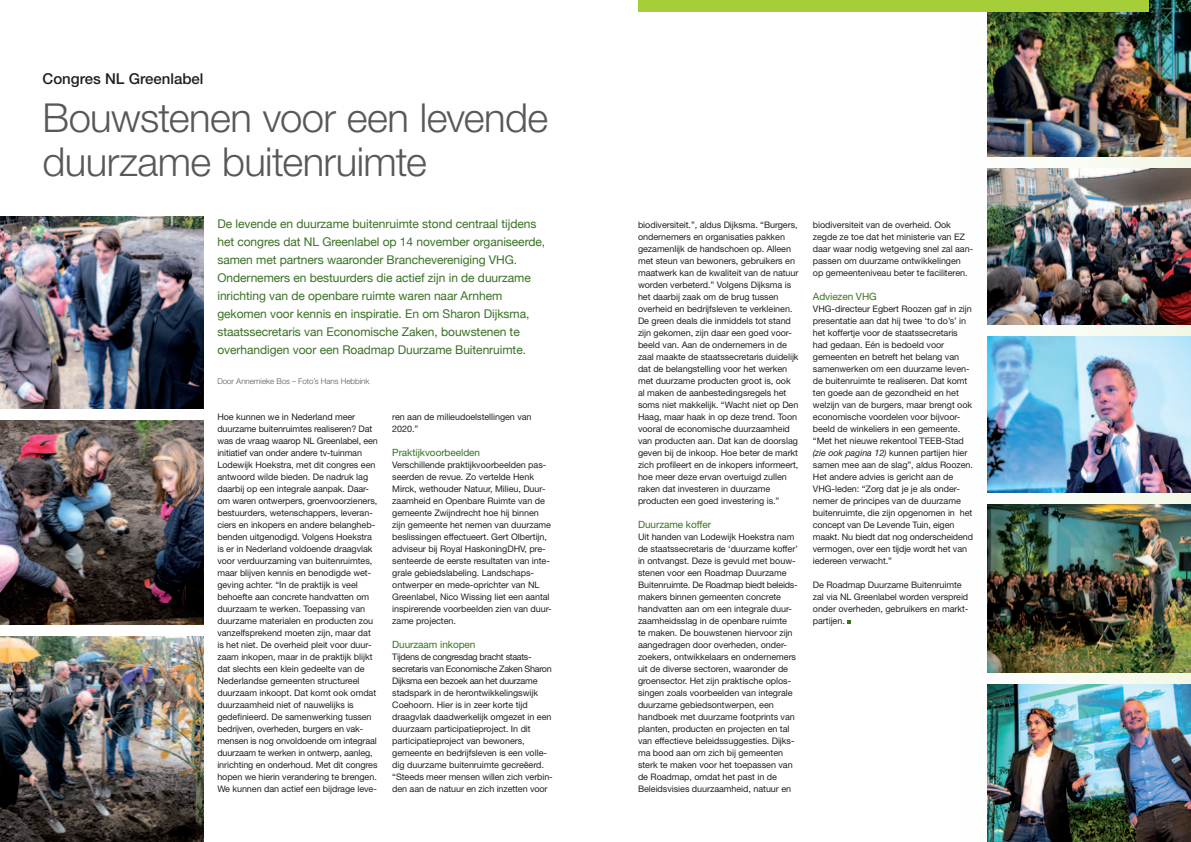
<style>
.page{position:relative;width:1191px;height:842px;background:#fff}
.page>*{position:absolute;margin:0;border:0;box-sizing:border-box;transform-origin:0 0}
.t1{font:300 40px/44px "Helvetica Neue LT Std";letter-spacing:-.015em;color:#57585a}
.t2{font:500 15px "Helvetica Neue LT Std";color:#231f20}
.t3{font:12px/18px "Helvetica Neue";letter-spacing:-.005em;color:#397123}
.t4{font:10px "Helvetica Neue LT Std";letter-spacing:-.005em;color:#397123}
.t5{font:9px/12px "Helvetica Neue LT Std";letter-spacing:-.005em;color:#231f20}
.t6{font:9px "Helvetica Neue LT Std";color:#57585a}
.t7{font:300 8px "Helvetica Neue LT Std";letter-spacing:-.005em;color:#57585a}
.s1{font-style:italic}
</style>
<div class="page">
<svg style="left:987px;top:156px;width:204px;height:528px"></svg>
<img style="left:0;top:216px;width:203px;height:192px">
<img style="left:0;top:420px;width:203px;height:204px">
<img style="left:0;top:636px;width:203px;height:206px">
<img style="left:987px;top:0;width:204px;height:156px">
<img style="left:987px;top:168px;width:204px;height:156px">
<img style="left:987px;top:336px;width:204px;height:156px">
<img style="left:987px;top:504px;width:204px;height:168px">
<img style="left:987px;top:684px;width:204px;height:158px">
<div style="left:638px;top:0;width:510px;height:12px;background:#a6ce39"></div>
<h2 class="t2" style="left:43px;top:70px;width:162px">Congres NL Greenlabel</h2>
<h1 class="t1" style="left:43px;top:95px;width:507px">Bouwstenen voor een levende duurzame buitenruimte</h1>
<p class="t3" style="left:217px;top:215px;width:329px">De levende en duurzame buitenruimte stond centraal tijdens het congres dat NL Greenlabel op 14 november organiseerde, samen met partners waaronder Branchevereniging VHG.<br>Ondernemers en bestuurders die actief zijn in de duurzame inrichting van de openbare ruimte waren naar Arnhem gekomen voor kennis en inspiratie. En om Sharon Dijksma, staatssecretaris van Economische Zaken, bouwstenen te overhandigen voor een Roadmap Duurzame Buitenruimte.</p>
<p class="t7" style="left:217px;top:376px;width:153px">Door Annemieke Bos – Foto’s Hans Hebbink</p>
<p class="t5" style="left:217px;top:411px;width:162px">Hoe kunnen we in Nederland meer duurzame buitenruimtes realiseren? Dat was de vraag waarop NL Greenlabel, een initiatief van onder andere tv-tuinman Lodewijk Hoekstra, met dit congres een antwoord wilde bieden. De nadruk lag daarbij op een integrale aanpak. Daar&shy;om waren ontwerpers, groenvoorzieners, bestuurders, wetenschappers, leveran&shy;ciers en inkopers en andere belangheb&shy;benden uitgenodigd. Volgens Hoekstra is er in Nederland voldoende draagvlak voor verduurzaming van buitenruimtes, maar blijven kennis en benodigde wet&shy;geving achter. “In de praktijk is veel behoefte aan concrete handvatten om duurzaam te werken. Toepassing van duurzame materialen en producten zou vanzelfsprekend moeten zijn, maar dat is het niet. De overheid pleit voor duur&shy;zaam inkopen, maar in de praktijk blijkt dat slechts een klein gedeelte van de Nederlandse gemeenten structureel duurzaam inkoopt. Dat komt ook omdat duurzaamheid niet of nauwelijks is gedefinieerd. De samenwerking tussen bedrijven, overheden, burgers en vak&shy;mensen is nog onvoldoende om integraal duurzaam te werken in ontwerp, aanleg, inrichting en onderhoud. Met dit congres hopen we hierin verandering te brengen.<br>We kunnen dan actief een bijdrage leve-</p>
<p class="t5" style="left:392px;top:411px;width:141px">ren aan de milieudoelstellingen van<br>2020.”</p>
<p class="t4" style="left:392px;top:446px;width:89px">Praktijkvoorbeelden</p>
<p class="t5" style="left:392px;top:459px;width:161px">Verschillende praktijkvoorbeelden pas&shy;seerden de revue. Zo vertelde Henk Mirck, wethouder Natuur, Milieu, Duur&shy;zaamheid en Openbare Ruimte van de gemeente Zwijndrecht hoe hij binnen zijn gemeente het nemen van duurzame beslissingen effectueert. Gert Olbertijn, adviseur bij Royal HaskoningDHV, pre&shy;senteerde de eerste resultaten van inte&shy;grale gebiedslabeling. Landschaps&shy;ontwerper en mede-oprichter van NL Greenlabel, Nico Wissing liet een aantal inspirerende voorbeelden zien van duur&shy;zame projecten.</p>
<p class="t4" style="left:392px;top:638px;width:85px">Duurzaam inkopen</p>
<p class="t5" style="left:392px;top:651px;width:162px">Tijdens de congresdag bracht staats&shy;secretaris van Economische Zaken Sharon Dijksma een bezoek aan het duurzame stadspark in de herontwikkelingswijk Coehoorn. Hier is in zeer korte tijd draagvlak daadwerkelijk omgezet in een duurzaam participatieproject. In dit participatieproject van bewoners, gemeente en bedrijfsleven is een volle&shy;dig duurzame buitenruimte gecreëerd. “Steeds meer mensen willen zich verbin&shy;den aan de natuur en zich inzetten voor</p>
<p class="t5" style="left:638px;top:219px;width:162px">biodiversiteit.”, aldus Dijksma. “Burgers, ondernemers en organisaties pakken gezamenlijk de handschoen op. Alleen met steun van bewoners, gebruikers en maatwerk kan de kwaliteit van de natuur worden verbeterd.” Volgens Dijksma is het daarbij zaak om de brug tussen overheid en bedrijfsleven te verkleinen.<br>De green deals die inmiddels tot stand zijn gekomen, zijn daar een goed voor&shy;beeld van. Aan de ondernemers in de zaal maakte de staatssecretaris duidelijk dat de belangstelling voor het werken met duurzame producten groot is, ook al maken de aanbestedingsregels het soms niet makkelijk. “Wacht niet op Den Haag, maar haak in op deze trend. Toon vooral de economische duurzaamheid van producten aan. Dat kan de doorslag geven bij de inkoop. Hoe beter de markt zich profileert en de inkopers informeert, hoe meer deze ervan overtuigd zullen raken dat investeren in duurzame producten een goed investering is.”</p>
<p class="t4" style="left:638px;top:518px;width:75px">Duurzame koffer</p>
<p class="t5" style="left:638px;top:531px;width:161px">Uit handen van Lodewijk Hoekstra nam de staatssecretaris de ‘duurzame koffer’ in ontvangst. Deze is gevuld met bouw&shy;stenen voor een Roadmap Duurzame Buitenruimte. De Roadmap biedt beleids&shy;makers binnen gemeenten concrete handvatten aan om een integrale duur&shy;zaamheidsslag in de openbare ruimte<br>te maken. De bouwstenen hiervoor zijn aangedragen door overheden, onder&shy;zoekers, ontwikkelaars en ondernemers uit de diverse sectoren, waaronder de groensector. Het zijn praktische oplos&shy;singen zoals voorbeelden van integrale duurzame gebiedsontwerpen, een handboek met duurzame footprints van planten, producten en projecten en tal van effectieve beleidssuggesties. Dijks&shy;ma bood aan om zich bij gemeenten sterk te maken voor het toepassen van de Roadmap, omdat het past in de Beleidsvisies duurzaamheid, natuur en</p>
<p class="t5" style="left:813px;top:219px;width:162px">biodiversiteit van de overheid. Ook zegde ze toe dat het ministerie van EZ daar waar nodig wetgeving snel zal aan&shy;passen om duurzame ontwikkelingen op gemeenteniveau beter te faciliteren.</p>
<p class="t4" style="left:813px;top:290px;width:65px">Adviezen VHG</p>
<p class="t5" style="left:813px;top:303px;width:162px">VHG-directeur Egbert Roozen gaf in zijn presentatie aan dat hij twee ‘to do’s’ in het koffertje voor de staatssecretaris had gedaan. Eén is bedoeld voor gemeenten en betreft het belang van samenwerken om een duurzame leven&shy;de buitenruimte te realiseren. Dat komt ten goede aan de gezondheid en het welzijn van de burgers, maar brengt ook economische voordelen voor bijvoor&shy;beeld de winkeliers in een gemeente. “Met het nieuwe rekentool TEEB-Stad <span class="s1">(zie ook pagina 12)</span> kunnen partijen hier samen mee aan de slag”, aldus Roozen.<br>Het andere advies is gericht aan de VHG-leden: “Zorg dat je je als onder&shy;nemer de principes van de duurzame buitenruimte, die zijn opgenomen in het concept van De Levende Tuin, eigen maakt. Nu biedt dat nog onderscheidend vermogen, over een tijdje wordt het van iedereen verwacht.”</p>
<p class="t5" style="left:813px;top:579px;width:157px">De Roadmap Duurzame Buitenruimte zal via NL Greenlabel worden verspreid onder overheden, gebruikers en markt&shy;partijen.</p>
<p class="t6" style="left:19px;top:819px;width:11px">28</p>
<p class="t6" style="left:1162px;top:819px;width:11px">29</p>
</div>
